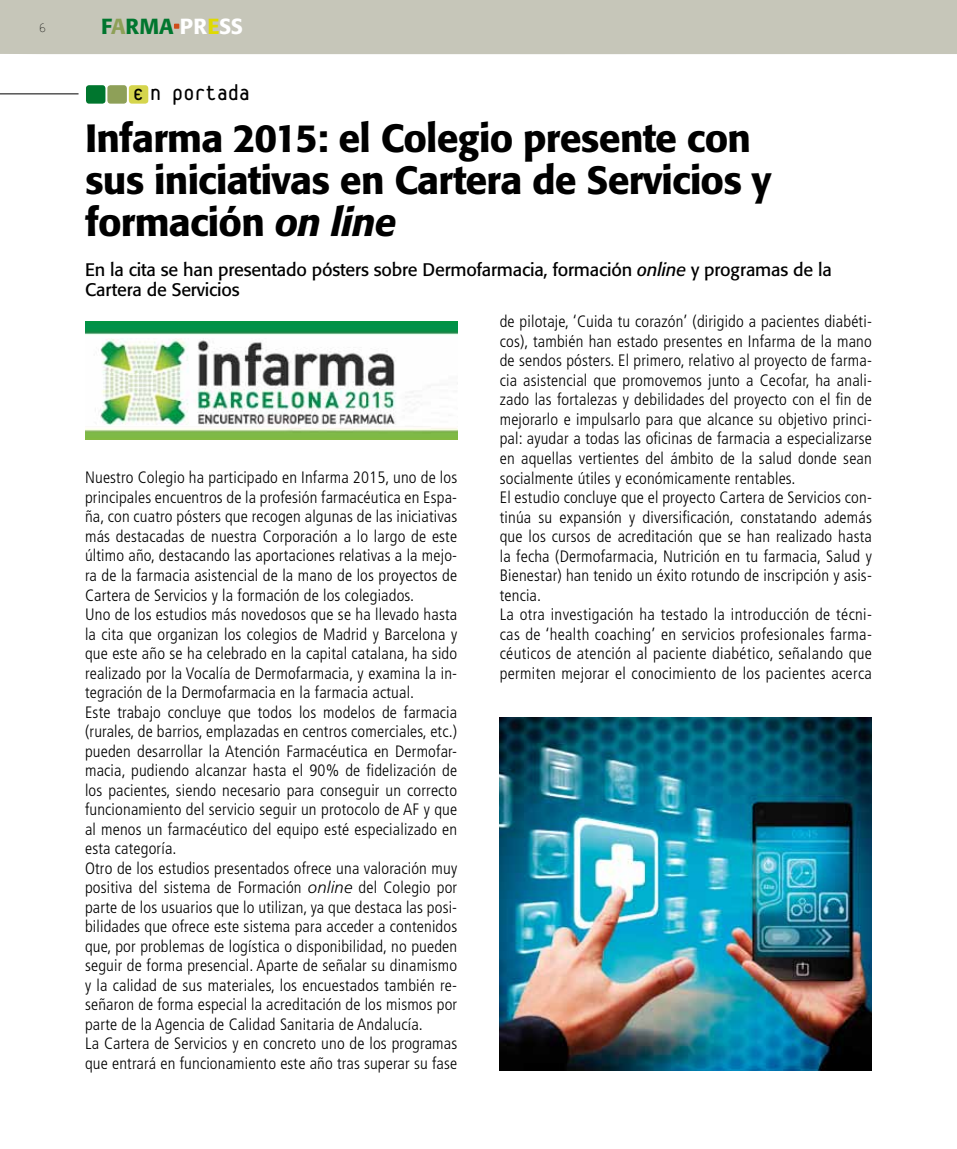
<style>
.page{position:relative;width:957px;height:1149px;background:#fff}
.page>*{position:absolute;margin:0;border:0;box-sizing:border-box;transform-origin:0 0}
.t1{font:500 39px/42px "Formata";letter-spacing:-.02em;color:#000}
.t2{font:24px "Platelet";color:#000}
.t3{font:500 21.6px "Formata";color:#00762e}
.t4{font:18px/19.5px "Formata";letter-spacing:-.01em;color:#000}
.t5{font:300 condensed 16.5px/19.5px "Frutiger";letter-spacing:.01em;color:#000}
.t6{font:300 12px "Existence";color:#000}
.s1{color:#8ea058}
.s2{color:#fff}
.s3{color:#dfda00}
.s4{font-style:italic}
.s5{font-style:italic;font-stretch:normal}
</style>
<div class="page">
<div style="left:0;top:0;width:957px;height:55px;background:#c6c6b9"></div>
<svg style="left:174px;top:24px;width:5px;height:5px"></svg>
<hr style="left:0;top:94px;width:79px;height:1px;background:#000">
<div style="left:86px;top:85px;width:19px;height:19px;background:#00762e;border-radius:3px"></div>
<div style="left:107px;top:85px;width:20px;height:19px;background:#8ea058;border-radius:3px"></div>
<div style="left:129px;top:85px;width:19px;height:19px;background:#d5d54d;border-radius:3px"></div>
<img style="left:85px;top:321px;width:372px;height:119px">
<img style="left:500px;top:717px;width:372px;height:353px">
<p class="t6" style="left:39px;top:22px;width:8px">6</p>
<h3 class="t3" style="left:101px;top:13px;width:143px">F<span class="s1">A</span>RMA <span class="s2">PR</span><span class="s3">E</span><span class="s2">SS</span></h3>
<h2 class="t2" style="left:133px;top:83px;width:119px">E n portada</h2>
<h1 class="t1" style="left:85px;top:117px;width:688px">Infarma 2015: el Colegio presente con sus iniciativas en Cartera de Servicios y formación <span class="s4">on line</span></h1>
<p class="t4" style="left:85px;top:260px;width:748px">En la cita se han presentado pósters sobre Dermofarmacia, formación <span class="s4">online</span> y programas de la<br>Cartera de Servicios</p>
<p class="t5" style="left:85px;top:468px;width:374px">Nuestro Colegio ha participado en Infarma 2015, uno de los principales encuentros de la profesión farmacéutica en Espa&shy;ña, con cuatro pósters que recogen algunas de las iniciativas más destacadas de nuestra Corporación a lo largo de este último año, destacando las aportaciones relativas a la mejo&shy;ra de la farmacia asistencial de la mano de los proyectos de Cartera de Servicios y la formación de los colegiados.<br>Uno de los estudios más novedosos que se ha llevado hasta la cita que organizan los colegios de Madrid y Barcelona y que este año se ha celebrado en la capital catalana, ha sido realizado por la Vocalía de Dermofarmacia, y examina la in&shy;tegración de la Dermofarmacia en la farmacia actual.<br>Este trabajo concluye que todos los modelos de farmacia (rurales, de barrios, emplazadas en centros comerciales, etc.) pueden desarrollar la Atención Farmacéutica en Dermofar&shy;macia, pudiendo alcanzar hasta el 90% de fidelización de los pacientes, siendo necesario para conseguir un correcto funcionamiento del servicio seguir un protocolo de AF y que al menos un farmacéutico del equipo esté especializado en esta categoría.<br>Otro de los estudios presentados ofrece una valoración muy positiva del sistema de Formación <span class="s5">online</span> del Colegio por parte de los usuarios que lo utilizan, ya que destaca las posi&shy;bilidades que ofrece este sistema para acceder a contenidos que, por problemas de logística o disponibilidad, no pueden seguir de forma presencial. Aparte de señalar su dinamismo y la calidad de sus materiales, los encuestados también re&shy;señaron de forma especial la acreditación de los mismos por parte de la Agencia de Calidad Sanitaria de Andalucía.<br>La Cartera de Servicios y en concreto uno de los programas que entrará en funcionamiento este año tras superar su fase</p>
<p class="t5" style="left:500px;top:312px;width:374px">de pilotaje, ‘Cuida tu corazón’ (dirigido a pacientes diabéti&shy;cos), también han estado presentes en Infarma de la mano de sendos pósters. El primero, relativo al proyecto de farma&shy;cia asistencial que promovemos junto a Cecofar, ha anali&shy;zado las fortalezas y debilidades del proyecto con el fin de mejorarlo e impulsarlo para que alcance su objetivo princi&shy;pal: ayudar a todas las oficinas de farmacia a especializarse en aquellas vertientes del ámbito de la salud donde sean socialmente útiles y económicamente rentables.<br>El estudio concluye que el proyecto Cartera de Servicios con&shy;tinúa su expansión y diversificación, constatando además que los cursos de acreditación que se han realizado hasta la fecha (Dermofarmacia, Nutrición en tu farmacia, Salud y Bienestar) han tenido un éxito rotundo de inscripción y asis&shy;tencia.<br>La otra investigación ha testado la introducción de técni&shy;cas de ‘health coaching’ en servicios profesionales farma&shy;céuticos de atención al paciente diabético, señalando que permiten mejorar el conocimiento de los pacientes acerca</p>
</div>
